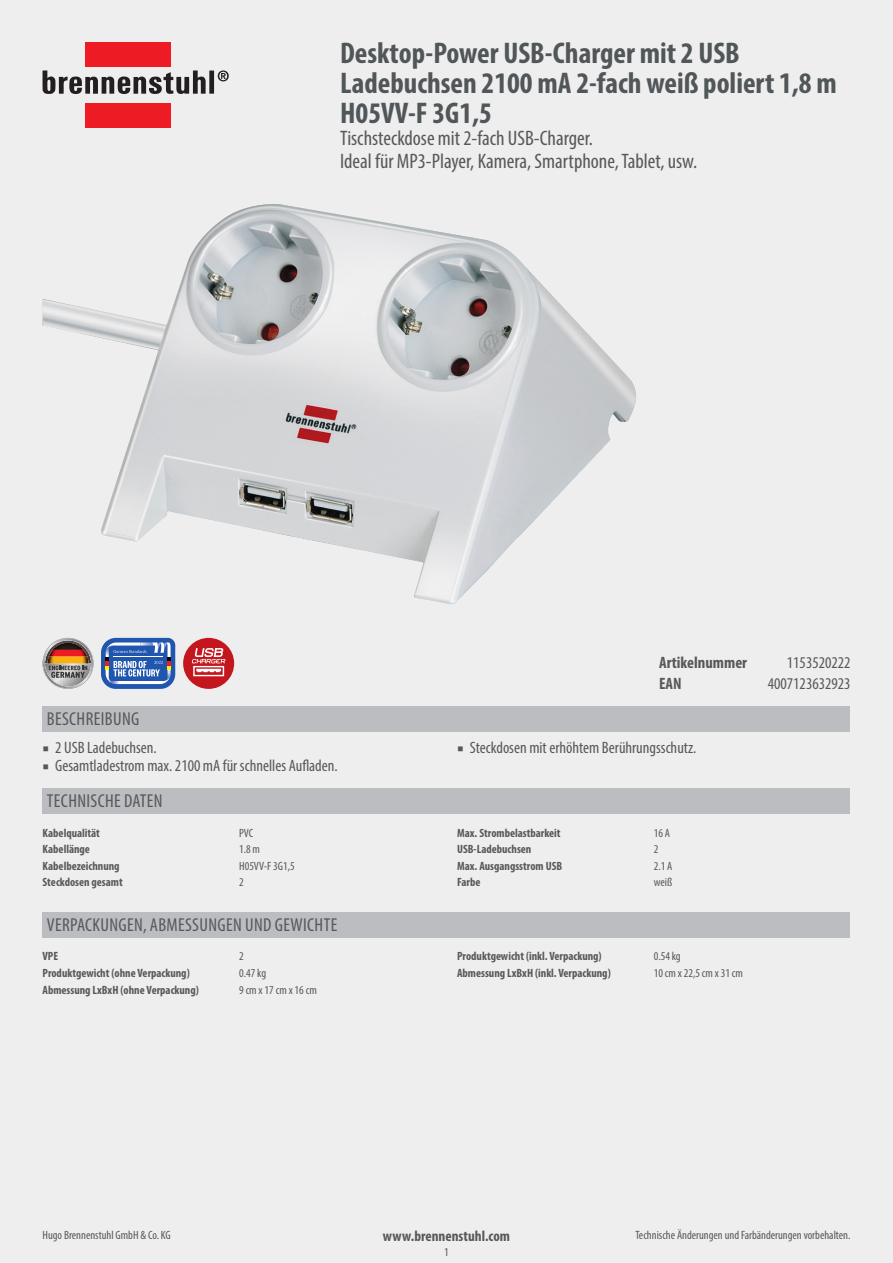
<style>
.page{position:relative;width:893px;height:1263px;background:#eeeeef}
.page>*{position:absolute;margin:0;border:0;box-sizing:border-box;transform-origin:0 0}
.t1{font:700 condensed 30px/30px "Myriad Pro";color:#515659}
.subtitle{font:condensed 21px/22.5px "Myriad Pro";color:#57585a}
.table_headline{font:condensed 18.75px "Myriad Pro";letter-spacing:.02em;color:#57585a}
.header_value{font:condensed 16.5px "Myriad Pro";color:#57585a}
.header_key{font:700 condensed 16.5px "Myriad Pro";color:#57585a}
.footer_middle{font:700 condensed 15px "Myriad Pro";color:#57585a}
.techdata_key{font:700 condensed 12px "Myriad Pro";color:#57585a}
.techdata_value{font:condensed 12px "Myriad Pro";color:#57585a}
.footer_right{font:condensed 12px "Myriad Pro";color:#57585a}
.footer_left{font:condensed 12px "Myriad Pro";color:#57585a}
.pageno{font:condensed 12px "Myriad Pro";color:#57585a}
.s1{font-family:"Minion Pro";font-stretch:normal}
</style>
<div class="page">
<img style="left:43px;top:204px;width:593px;height:401px">
<div style="left:85px;top:43px;width:86px;height:24px;background:#ed1c24"></div>
<div style="left:85px;top:103px;width:86px;height:25px;background:#ed1c24"></div>
<div style="left:209px;top:71px;width:5px;height:23px;background:#231f20"></div>
<svg style="left:43px;top:70px;width:163px;height:24px"></svg>
<svg style="left:218px;top:70px;width:11px;height:11px"></svg>
<svg style="left:43px;top:638px;width:51px;height:51px"></svg>
<svg style="left:101px;top:638px;width:74px;height:51px;background:#5e81be"></svg>
<svg style="left:183px;top:638px;width:51px;height:51px"></svg>
<div style="left:193px;top:666px;width:31px;height:10px;border:1px solid #fff"></div>
<hr style="left:196px;top:669px;width:25px;height:2px;background:#fff">
<svg style="left:198px;top:671px;width:22px;height:1px"></svg>
<svg style="left:192px;top:648px;width:33px;height:15px"></svg>
<div style="left:43px;top:706px;width:807px;height:25px;background:#bcbdc0"></div>
<div style="left:43px;top:788px;width:807px;height:26px;background:#bcbdc0"></div>
<div style="left:43px;top:912px;width:807px;height:25px;background:#bcbdc0"></div>
<p class="t1" style="left:340px;top:37px;width:498px">Desktop-Power USB-Charger mit 2 USB<br>Ladebuchsen 2100 mA 2-fach weiß poliert 1,8 m<br>H05VV-F 3G1,5</p>
<p class="subtitle" style="left:340px;top:127px;width:359px">Tischsteckdose mit 2-fach USB-Charger.<br>Ideal für MP3-Player, Kamera, Smartphone, Tablet, usw.</p>
<p class="table_headline" style="left:47px;top:707px;width:94px">BESCHREIBUNG</p>
<p class="header_value" style="left:43px;top:738px;width:116px"><span class="s1">■</span> 2 USB Ladebuchsen.</p>
<p class="header_value" style="left:43px;top:756px;width:297px"><span class="s1">■</span> Gesamtladestrom max. 2100 mA für schnelles Aufladen.</p>
<p class="table_headline" style="left:47px;top:790px;width:117px">TECHNISCHE DATEN</p>
<p class="techdata_key" style="left:43px;top:825px;width:59px">Kabelqualität</p>
<p class="techdata_value" style="left:239px;top:825px;width:16px">PVC</p>
<p class="techdata_key" style="left:43px;top:842px;width:49px">Kabellänge</p>
<p class="techdata_value" style="left:239px;top:842px;width:22px">1.8 m</p>
<p class="techdata_key" style="left:43px;top:858px;width:79px">Kabelbezeichnung</p>
<p class="techdata_value" style="left:239px;top:859px;width:57px">H05VV-F 3G1,5</p>
<p class="techdata_key" style="left:43px;top:875px;width:82px">Steckdosen gesamt</p>
<p class="techdata_value" style="left:239px;top:875px;width:6px">2</p>
<p class="table_headline" style="left:47px;top:913px;width:292px">VERPACKUNGEN, ABMESSUNGEN UND GEWICHTE</p>
<p class="techdata_key" style="left:43px;top:949px;width:17px">VPE</p>
<p class="techdata_value" style="left:239px;top:949px;width:6px">2</p>
<p class="techdata_key" style="left:43px;top:965px;width:149px">Produktgewicht (ohne Verpackung)</p>
<p class="techdata_value" style="left:239px;top:966px;width:28px">0.47 kg</p>
<p class="techdata_key" style="left:43px;top:982px;width:158px">Abmessung LxBxH (ohne Verpackung)</p>
<p class="techdata_value" style="left:239px;top:982px;width:79px">9 cm x 17 cm x 16 cm</p>
<p class="header_key" style="left:659px;top:652px;width:89px">Artikelnummer</p>
<p class="header_value" style="left:787px;top:652px;width:65px">1153520222</p>
<p class="header_key" style="left:659px;top:673px;width:24px">EAN</p>
<p class="header_value" style="left:768px;top:673px;width:84px">4007123632923</p>
<p class="header_value" style="left:457px;top:738px;width:241px"><span class="s1">■</span> Steckdosen mit erhöhtem Berührungsschutz.</p>
<p class="techdata_key" style="left:457px;top:825px;width:105px">Max. Strombelastbarkeit</p>
<p class="techdata_value" style="left:654px;top:825px;width:18px">16 A</p>
<p class="techdata_key" style="left:457px;top:842px;width:76px">USB-Ladebuchsen</p>
<p class="techdata_value" style="left:654px;top:842px;width:6px">2</p>
<p class="techdata_key" style="left:457px;top:858px;width:107px">Max. Ausgangsstrom USB</p>
<p class="techdata_value" style="left:654px;top:859px;width:20px">2.1 A</p>
<p class="techdata_key" style="left:457px;top:875px;width:25px">Farbe</p>
<p class="techdata_value" style="left:654px;top:875px;width:20px">weiß</p>
<p class="techdata_key" style="left:457px;top:949px;width:146px">Produktgewicht (inkl. Verpackung)</p>
<p class="techdata_value" style="left:654px;top:949px;width:28px">0.54 kg</p>
<p class="techdata_key" style="left:457px;top:965px;width:155px">Abmessung LxBxH (inkl. Verpackung)</p>
<p class="techdata_value" style="left:654px;top:966px;width:91px">10 cm x 22,5 cm x 31 cm</p>
<p class="footer_left" style="left:43px;top:1228px;width:130px">Hugo Brennenstuhl GmbH &amp; Co. KG</p>
<p class="footer_right" style="left:635px;top:1228px;width:216px">Technische Änderungen und Farbänderungen vorbehalten.</p>
<p class="footer_middle" style="left:383px;top:1227px;width:129px">www.brennenstuhl.com</p>
<p class="pageno" style="left:444px;top:1245px;width:6px">1</p>
</div>
